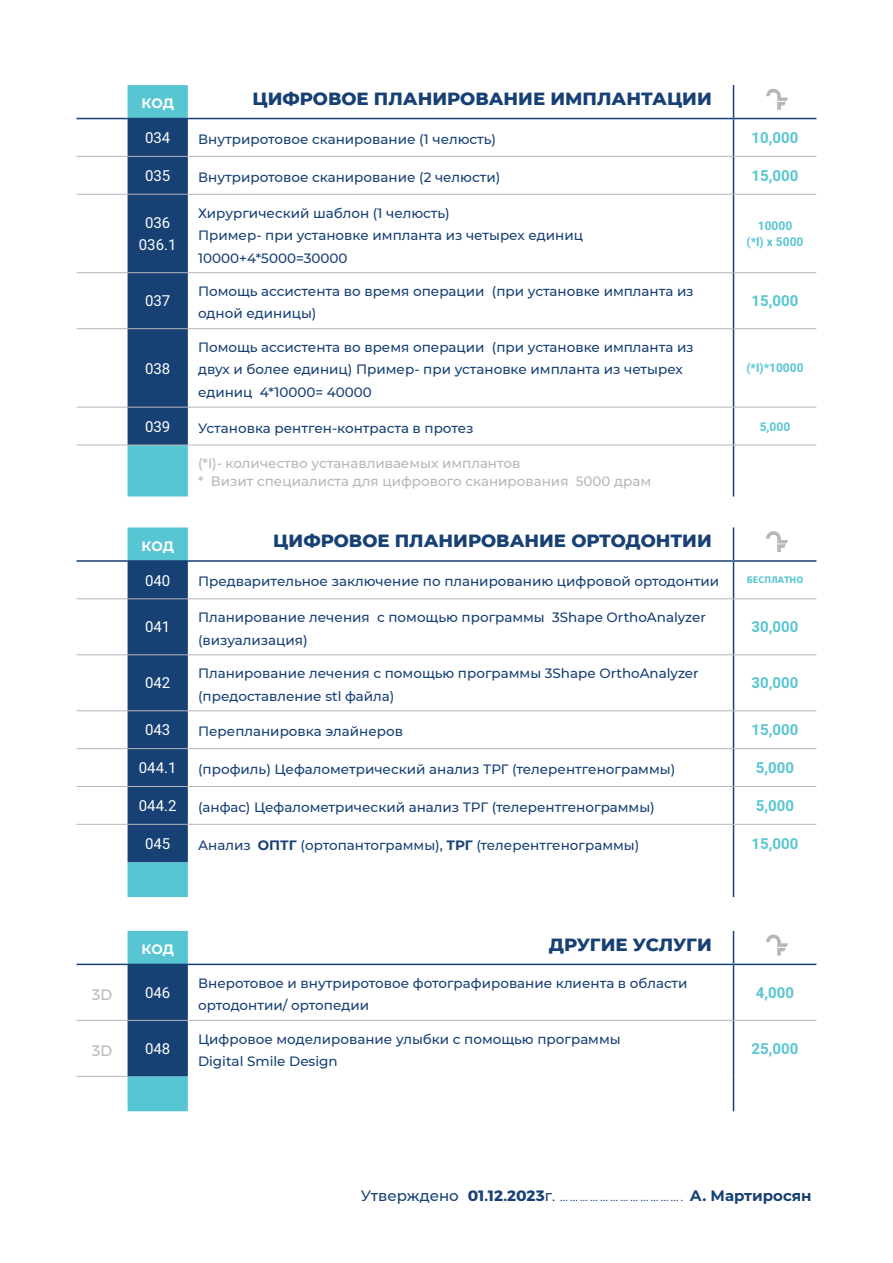
<style>
.page{position:relative;width:893px;height:1263px;background:#fff}
.page>*{position:absolute;margin:0;border:0;box-sizing:border-box;transform-origin:0 0}
.t1{font:800 18px "Montserrat";color:#174074}
.t2{font:700 15px "Mardoto";color:#58c6d2}
.t3{font:15px "Mardoto";color:#fff}
.t4{font:300 15px "Montserratarm";color:#174074}
.t5{font:15px "Montserratarm";color:#b6b7bb}
.t6{font:500 13.5px/22.5px "Montserrat";color:#174074}
.t7{font:500 13.5px "Montserrat";color:#b6b7bb}
.t8{font:700 13.5px "Montserrat";color:#fff}
.t9{font:700 12px "Mardoto";color:#58c6d2}
.t10{font:700 9px "DejaVu Sans Condensed";color:#58c6d2}
.s1{font-weight:700}
.s2{font-family:"Montserrat";font-weight:500}
.s3{font-weight:400}
.s4{font-family:"Montserrat";font-weight:700}
</style>
<div class="page">
<svg style="left:128px;top:85px;width:60px;height:411px;background:#245b87"></svg>
<hr style="left:77px;top:118px;width:51px;height:1px;background:#174074">
<hr style="left:128px;top:118px;width:60px;height:1px;background:#174074">
<hr style="left:188px;top:118px;width:545px;height:1px;background:#174074">
<hr style="left:77px;top:156px;width:51px;height:1px;background:#b6b7bb">
<hr style="left:128px;top:156px;width:60px;height:1px;background:#b6b7bb">
<hr style="left:77px;top:194px;width:51px;height:1px;background:#b6b7bb">
<hr style="left:128px;top:194px;width:60px;height:1px;background:#b6b7bb">
<hr style="left:77px;top:272px;width:51px;height:1px;background:#b6b7bb">
<hr style="left:128px;top:272px;width:60px;height:1px;background:#b6b7bb">
<hr style="left:77px;top:328px;width:51px;height:1px;background:#b6b7bb">
<hr style="left:128px;top:328px;width:60px;height:1px;background:#b6b7bb">
<hr style="left:77px;top:407px;width:51px;height:1px;background:#b6b7bb">
<hr style="left:128px;top:407px;width:60px;height:1px;background:#b6b7bb">
<hr style="left:188px;top:445px;width:545px;height:1px;background:#b6b7bb">
<hr style="left:77px;top:445px;width:51px;height:1px;background:#b6b7bb">
<hr style="left:128px;top:445px;width:60px;height:1px;background:#b6b7bb">
<hr style="left:188px;top:156px;width:545px;height:1px;background:#b6b7bb">
<hr style="left:188px;top:194px;width:545px;height:1px;background:#b6b7bb">
<hr style="left:188px;top:272px;width:545px;height:1px;background:#b6b7bb">
<hr style="left:188px;top:328px;width:545px;height:1px;background:#b6b7bb">
<hr style="left:188px;top:407px;width:545px;height:1px;background:#b6b7bb">
<svg style="left:733px;top:85px;width:83px;height:411px"></svg>
<svg style="left:128px;top:527px;width:60px;height:370px;background:#245985"></svg>
<hr style="left:77px;top:560px;width:51px;height:2px;background:#174074">
<hr style="left:128px;top:560px;width:60px;height:2px;background:#174074">
<hr style="left:188px;top:560px;width:545px;height:2px;background:#174074">
<hr style="left:77px;top:598px;width:51px;height:1px;background:#b6b7bb">
<hr style="left:128px;top:598px;width:60px;height:1px;background:#b6b7bb">
<hr style="left:188px;top:598px;width:545px;height:1px;background:#b6b7bb">
<hr style="left:77px;top:654px;width:51px;height:1px;background:#b6b7bb">
<hr style="left:128px;top:654px;width:60px;height:1px;background:#b6b7bb">
<hr style="left:188px;top:654px;width:545px;height:1px;background:#b6b7bb">
<hr style="left:77px;top:710px;width:51px;height:1px;background:#b6b7bb">
<hr style="left:128px;top:710px;width:60px;height:1px;background:#b6b7bb">
<hr style="left:188px;top:710px;width:545px;height:1px;background:#b6b7bb">
<hr style="left:77px;top:748px;width:51px;height:1px;background:#b6b7bb">
<hr style="left:128px;top:748px;width:60px;height:1px;background:#b6b7bb">
<hr style="left:188px;top:748px;width:545px;height:1px;background:#b6b7bb">
<hr style="left:77px;top:786px;width:51px;height:1px;background:#b6b7bb">
<hr style="left:128px;top:786px;width:60px;height:1px;background:#b6b7bb">
<hr style="left:188px;top:786px;width:545px;height:1px;background:#b6b7bb">
<hr style="left:77px;top:824px;width:51px;height:1px;background:#b6b7bb">
<hr style="left:128px;top:824px;width:60px;height:1px;background:#b6b7bb">
<hr style="left:188px;top:824px;width:545px;height:1px;background:#b6b7bb">
<svg style="left:733px;top:527px;width:83px;height:370px"></svg>
<svg style="left:128px;top:931px;width:60px;height:180px;background:#2f7297"></svg>
<hr style="left:77px;top:964px;width:51px;height:1px;background:#174074">
<hr style="left:128px;top:964px;width:60px;height:1px;background:#174074">
<hr style="left:188px;top:964px;width:545px;height:1px;background:#174074">
<hr style="left:77px;top:1020px;width:51px;height:1px;background:#b6b7bb">
<hr style="left:128px;top:1020px;width:60px;height:1px;background:#b6b7bb">
<hr style="left:188px;top:1020px;width:545px;height:1px;background:#b6b7bb">
<hr style="left:77px;top:1076px;width:51px;height:1px;background:#b6b7bb">
<svg style="left:733px;top:931px;width:83px;height:180px"></svg>
<p class="t8" style="left:141px;top:94px;width:34px">КОД</p>
<p class="t1" style="left:252px;top:85px;width:461px">ЦИФРОВОЕ ПЛАНИРОВАНИЕ ИМПЛАНТАЦИИ</p>
<p class="t3" style="left:145px;top:127px;width:27px">034</p>
<p class="t6" style="left:198px;top:127px;width:300px">Внутриротовое сканирование (1 челюсть)</p>
<p class="t2" style="left:752px;top:127px;width:48px">10,000</p>
<p class="t3" style="left:145px;top:165px;width:27px">035</p>
<p class="t6" style="left:198px;top:165px;width:304px">Внутриротовое сканирование (2 челюсти)</p>
<p class="t2" style="left:752px;top:165px;width:48px">15,000</p>
<p class="t3" style="left:145px;top:212px;width:27px">036</p>
<p class="t3" style="left:139px;top:235px;width:39px">036.1</p>
<p class="t6" style="left:198px;top:201px;width:253px">Хирургический шаблон (1 челюсть)</p>
<p class="t6" style="left:198px;top:223px;width:387px">Пример- при установке импланта из четырех единиц<br>10000+4*5000=30000</p>
<p class="t9" style="left:758px;top:217px;width:36px">10000</p>
<p class="t9" style="left:746px;top:234px;width:59px">(*I) x 5000</p>
<p class="t3" style="left:145px;top:291px;width:27px">037</p>
<p class="t6" style="left:198px;top:279px;width:497px">Помощь ассистента во время операции (при установке импланта из одной единицы)</p>
<p class="t2" style="left:752px;top:291px;width:48px">15,000</p>
<p class="t3" style="left:145px;top:358px;width:27px">038</p>
<p class="t6" style="left:198px;top:335px;width:497px">Помощь ассистента во время операции (при установке импланта из двух и более единиц) Пример- при установке импланта из четырех единиц 4*10000= 40000</p>
<p class="t9" style="left:746px;top:360px;width:59px">(*I)*10000</p>
<p class="t3" style="left:145px;top:416px;width:27px">039</p>
<p class="t6" style="left:198px;top:416px;width:277px">Установка рентген-контраста в протез</p>
<p class="t9" style="left:760px;top:418px;width:32px">5,000</p>
<p class="t7" style="left:198px;top:454px;width:324px">(*I)- количество устанавливаемых имплантов</p>
<p class="t7" style="left:198px;top:472px;width:455px">* Визит специалиста для цифрового сканирования 5000 драм</p>
<p class="t8" style="left:141px;top:536px;width:34px">КОД</p>
<p class="t1" style="left:273px;top:528px;width:440px">ЦИФРОВОЕ ПЛАНИРОВАНИЕ ОРТОДОНТИИ</p>
<p class="t3" style="left:145px;top:570px;width:27px">040</p>
<p class="t6" style="left:198px;top:570px;width:523px">Предварительное заключение по планированию цифровой ортодонтии</p>
<p class="t10" style="left:747px;top:573px;width:58px">БЕСПЛАТНО</p>
<p class="t3" style="left:145px;top:617px;width:27px">041</p>
<p class="t6" style="left:198px;top:605px;width:509px">Планирование лечения с помощью программы 3Shape OrthoAnalyzer (визуализация)</p>
<p class="t2" style="left:752px;top:617px;width:48px">30,000</p>
<p class="t3" style="left:145px;top:673px;width:27px">042</p>
<p class="t6" style="left:198px;top:661px;width:502px">Планирование лечения с помощью программы 3Shape OrthoAnalyzer (предоставление stl файла)</p>
<p class="t2" style="left:752px;top:673px;width:48px">30,000</p>
<p class="t3" style="left:145px;top:720px;width:27px">043</p>
<p class="t6" style="left:198px;top:720px;width:206px">Перепланировка элайнеров</p>
<p class="t2" style="left:752px;top:720px;width:48px">15,000</p>
<p class="t3" style="left:139px;top:757px;width:39px">044.1</p>
<p class="t6" style="left:198px;top:757px;width:479px">(профиль) Цефалометрический анализ ТРГ (телерентгенограммы)</p>
<p class="t2" style="left:756px;top:757px;width:40px">5,000</p>
<p class="t3" style="left:139px;top:795px;width:39px">044.2</p>
<p class="t6" style="left:198px;top:795px;width:458px">(анфас) Цефалометрический анализ ТРГ (телерентгенограммы)</p>
<p class="t2" style="left:756px;top:795px;width:40px">5,000</p>
<p class="t3" style="left:145px;top:833px;width:27px">045</p>
<p class="t6" style="left:198px;top:833px;width:443px">Анализ <span class="s1">ОПТГ</span> (ортопантограммы), <span class="s1">ТРГ</span> (телерентгенограммы)</p>
<p class="t2" style="left:752px;top:833px;width:48px">15,000</p>
<p class="t8" style="left:141px;top:940px;width:34px">КОД</p>
<p class="t1" style="left:549px;top:931px;width:164px">ДРУГИЕ УСЛУГИ</p>
<p class="t5" style="left:92px;top:983px;width:22px">3D</p>
<p class="t3" style="left:145px;top:982px;width:27px">046</p>
<p class="t6" style="left:198px;top:971px;width:491px">Внеротовое и внутриротовое фотографирование клиента в области ортодонтии/ ортопедии</p>
<p class="t2" style="left:756px;top:982px;width:40px">4,000</p>
<p class="t5" style="left:92px;top:1039px;width:22px">3D</p>
<p class="t3" style="left:145px;top:1038px;width:27px">048</p>
<p class="t6" style="left:198px;top:1027px;width:424px">Цифровое моделирование улыбки с помощью программы</p>
<p class="t6" style="left:198px;top:1049px;width:141px">Digital Smile Design</p>
<p class="t2" style="left:752px;top:1038px;width:48px">25,000</p>
<p class="t4" style="left:361px;top:1184px;width:452px"><span class="s2">Утверждено</span> <span class="s1">01.12.2023</span><span class="s2">г</span><span class="s3">.</span> ………………………………. <span class="s4">А. Мартиросян</span></p>
</div>
